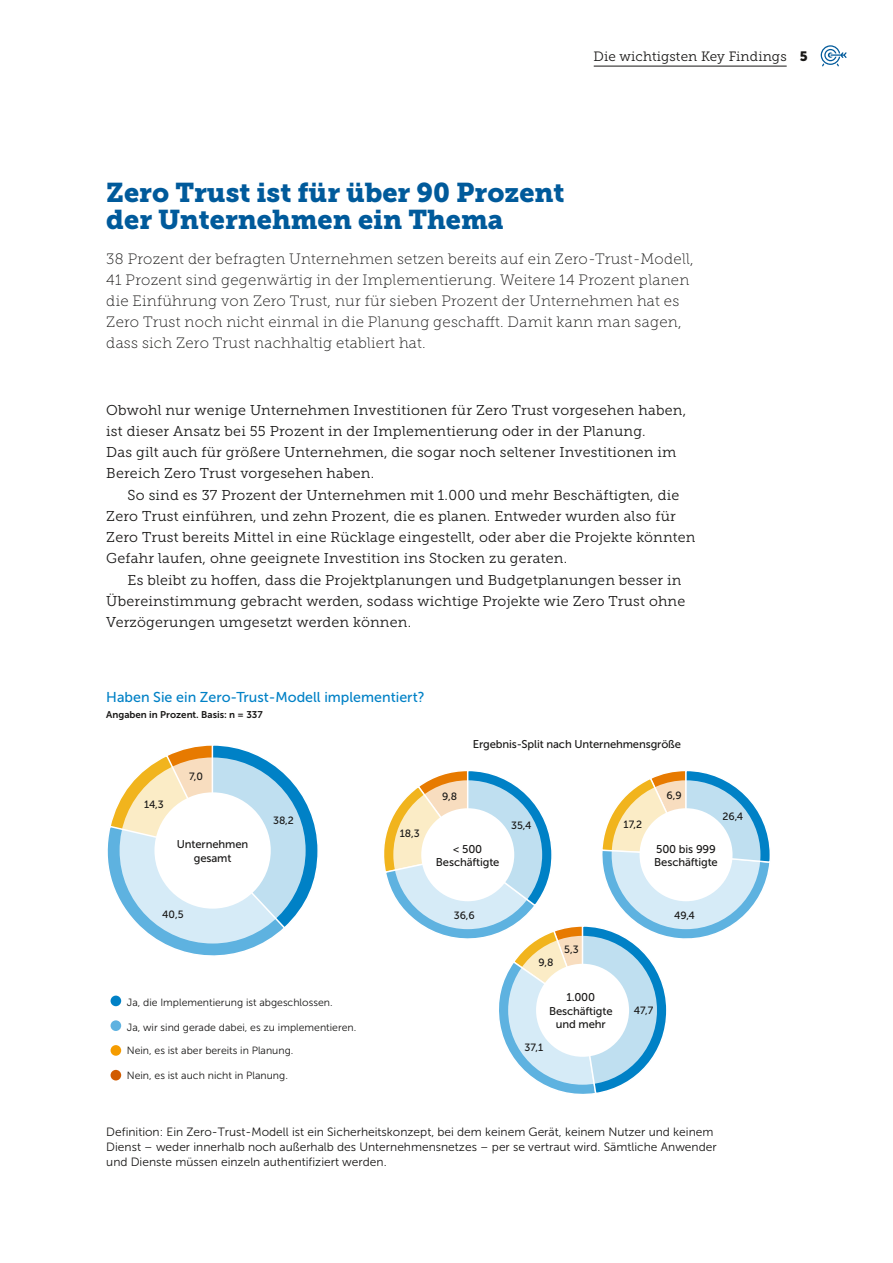
<style>
.page{position:relative;width:893px;height:1263px;background:#fff}
.page>*{position:absolute;margin:0;border:0;box-sizing:border-box;transform-origin:0 0}
.t1{font:27px/27px "Museo Slab 900";color:#005a9b}
.t2{font:15px/21px "Museo Slab 100";letter-spacing:.02em;color:#181716}
.t3{font:14.25px/21.3px "Museo Slab 300";letter-spacing:.015em;color:#181716}
.t4{font:14.25px "Museo Sans 500";color:#0081c6}
.t5{font:13.5px "Museo Slab 300";letter-spacing:.01em;color:#181716}
.t6{font:12px/15px "Museo Sans 300";color:#181716}
.t7{font:11.25px/13.5px "Museo Sans 500";letter-spacing:-.01em;color:#181716;text-align:center}
.t8{font:10.5px "Museo Sans 300";color:#181716}
.t9{font:10.5px "Museo Sans 500";color:#181716}
.t10{font:9.75px "Museo Sans 700";color:#181716}
.s1{font-family:"Museo Sans 900"}
</style>
<div class="page">
<svg style="left:107px;top:745px;width:211px;height:211px"></svg>
<svg style="left:120px;top:757px;width:186px;height:186px;background:#d4e5e9"></svg>
<div style="left:154px;top:792px;width:117px;height:117px;background:#fff;border-radius:50%"></div>
<svg style="left:384px;top:771px;width:386px;height:323px"></svg>
<svg style="left:508px;top:936px;width:149px;height:149px;background:#d0e4ec"></svg>
<div style="left:536px;top:964px;width:93px;height:93px;background:#fff;border-radius:50%"></div>
<div style="left:111px;top:995px;width:10px;height:11px;background:#0081c6;border-radius:50%"></div>
<div style="left:111px;top:1020px;width:10px;height:11px;background:#5eb2e0;border-radius:50%"></div>
<div style="left:111px;top:1045px;width:10px;height:11px;background:#f59c00;border-radius:50%"></div>
<div style="left:111px;top:1070px;width:10px;height:10px;background:#d15b00;border-radius:50%"></div>
<hr style="left:594px;top:66px;width:193px;height:1px;background:#181716">
<svg style="left:821px;top:45px;width:26px;height:21px"></svg>
<p class="t5" style="left:594px;top:49px;width:216px">Die wichtigsten Key Findings <span class="s1">5</span></p>
<h1 class="t1" style="left:106px;top:179px;width:460px">Zero Trust ist für über 90 Prozent der Unternehmen ein Thema</h1>
<p class="t2" style="left:106px;top:248px;width:589px">38 Prozent der befragten Unternehmen setzen bereits auf ein Zero-Trust-Modell, 41 Prozent sind gegenwärtig in der Implementierung. Weitere 14 Prozent planen die Einführung von Zero Trust, nur für sieben Prozent der Unternehmen hat es Zero Trust noch nicht einmal in die Planung geschafft. Damit kann man sagen, dass sich Zero Trust nachhaltig etabliert hat.</p>
<p class="t3" style="left:106px;top:399px;width:581px">Obwohl nur wenige Unternehmen Investitionen für Zero Trust vorgesehen haben, ist dieser Ansatz bei 55 Prozent in der Implementierung oder in der Planung.<br>Das gilt auch für größere Unternehmen, die sogar noch seltener Investitionen im Bereich Zero Trust vorgesehen haben.</p>
<p class="t3" style="left:106px;top:484px;width:591px;text-indent:21px">So sind es 37 Prozent der Unternehmen mit 1.000 und mehr Beschäftigten, die Zero Trust einführen, und zehn Prozent, die es planen. Entweder wurden also für Zero Trust bereits Mittel in eine Rücklage eingestellt, oder aber die Projekte könnten Gefahr laufen, ohne geeignete Investition ins Stocken zu geraten.</p>
<p class="t3" style="left:106px;top:569px;width:580px;text-indent:21px">Es bleibt zu hoffen, dass die Projektplanungen und Budgetplanungen besser in<br>Übereinstimmung gebracht werden, sodass wichtige Projekte wie Zero Trust ohne<br>Verzögerungen umgesetzt werden können.</p>
<p class="t4" style="left:106px;top:689px;width:320px">Haben Sie ein Zero-Trust-Modell implementiert?</p>
<p class="t10" style="left:106px;top:709px;width:158px">Angaben in Prozent. Basis: n = 337</p>
<p class="t9" style="left:144px;top:799px;width:21px">14,3</p>
<p class="t9" style="left:189px;top:771px;width:15px">7,0</p>
<p class="t7" style="left:177px;top:838px;width:73px">Unternehmen gesamt</p>
<p class="t9" style="left:273px;top:815px;width:22px">38,2</p>
<p class="t9" style="left:400px;top:828px;width:22px">18,3</p>
<p class="t9" style="left:442px;top:791px;width:16px">9,8</p>
<p class="t7" style="left:473px;top:738px;width:210px">Ergebnis-Split nach Unternehmensgröße</p>
<p class="t9" style="left:511px;top:819px;width:22px">35,4</p>
<p class="t9" style="left:623px;top:819px;width:20px">17,2</p>
<p class="t9" style="left:667px;top:790px;width:17px">6,9</p>
<p class="t9" style="left:722px;top:811px;width:22px">26,4</p>
<p class="t7" style="left:436px;top:842px;width:65px">&lt; 500<br>Beschäftigte</p>
<p class="t7" style="left:654px;top:842px;width:65px;text-align:left">500 bis 999<br>Beschäftigte</p>
<p class="t9" style="left:162px;top:909px;width:23px">40,5</p>
<p class="t8" style="left:127px;top:997px;width:207px">Ja, die Implementierung ist abgeschlossen.</p>
<p class="t8" style="left:127px;top:1022px;width:231px">Ja, wir sind gerade dabei, es zu implementieren.</p>
<p class="t8" style="left:127px;top:1045px;width:168px">Nein, es ist aber bereits in Planung.</p>
<p class="t8" style="left:127px;top:1070px;width:163px">Nein, es ist auch nicht in Planung.</p>
<p class="t9" style="left:454px;top:909px;width:22px">36,6</p>
<p class="t9" style="left:539px;top:956px;width:16px">9,8</p>
<p class="t9" style="left:564px;top:944px;width:16px">5,3</p>
<p class="t7" style="left:549px;top:991px;width:65px">1.000<br>Beschäftigte und mehr</p>
<p class="t9" style="left:525px;top:1041px;width:20px">37,1</p>
<p class="t9" style="left:674px;top:909px;width:22px">49,4</p>
<p class="t9" style="left:634px;top:1005px;width:21px">47,7</p>
<p class="t6" style="left:106px;top:1124px;width:612px">Definition: Ein Zero-Trust-Modell ist ein Sicherheitskonzept, bei dem keinem Gerät, keinem Nutzer und keinem<br>Dienst – weder innerhalb noch außerhalb des Unternehmensnetzes – per se vertraut wird. Sämtliche Anwender und Dienste müssen einzeln authentifiziert werden.</p>
</div>
